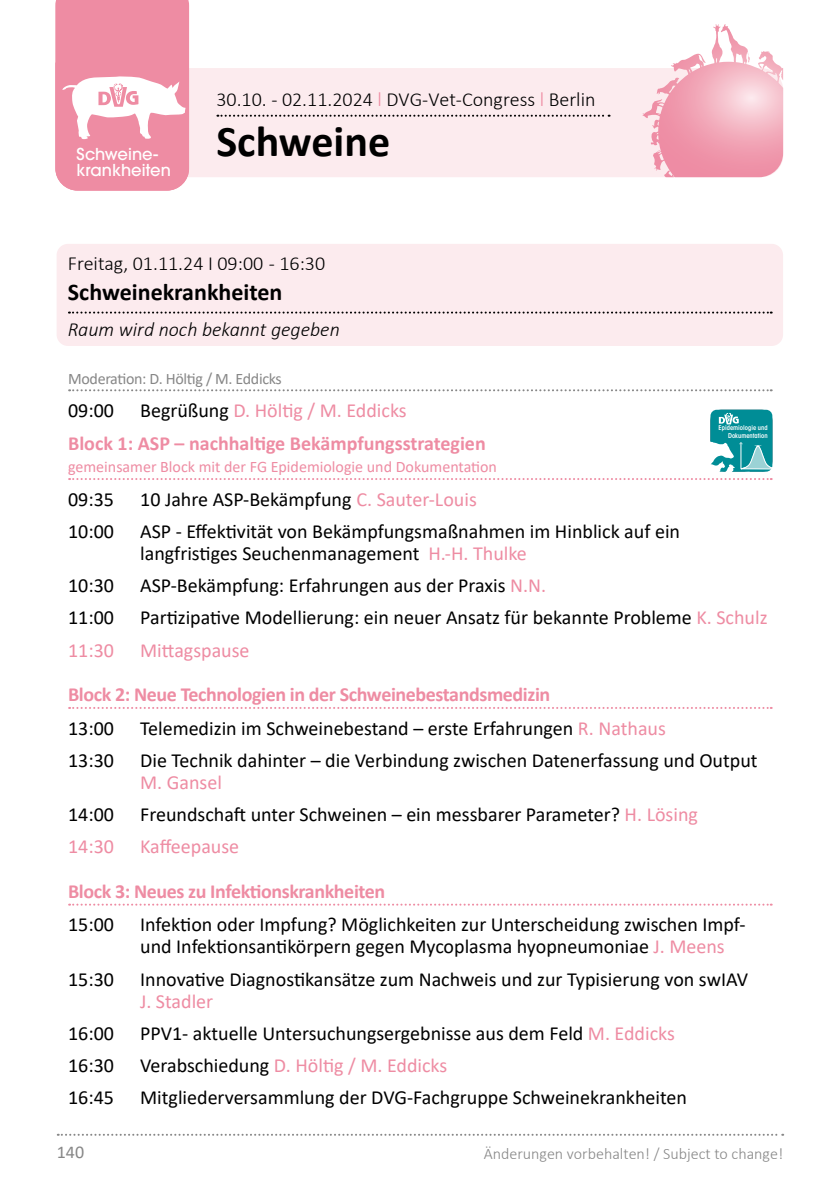
<style>
.page{position:relative;width:840px;height:1191px;background:#fff}
.page>*{position:absolute;margin:0;border:0;box-sizing:border-box;transform-origin:0 0}
.t1{font:700 44px "Calibri";color:#000}
.t2{font:700 24px "Calibri";color:#000}
.t3{font:20px/22px "Calibri";color:#000}
.t4{font:700 20px "Calibri";letter-spacing:-.02em;color:#ee8ca3}
.t5{font:20px "Calibri";color:#ee8ca3}
.t6{font:700 20px/33.4px "Calibri";color:#ee8ca3;text-align:center}
.t7{font:300 20px "Calibri";color:#000}
.t8{font:italic 300 20px "Calibri";color:#000}
.t9{font:18px "Calibri";color:#878787}
.t10{font:500 16.4px "ITC Avant Garde Std";color:#fff}
.t11{font:16px "Calibri";color:#ee8ca3}
.t12{font:300 16px "Calibri";color:#878787}
.t13{font:16px "Calibri";letter-spacing:-.02em;color:#878787}
.t14{font:600 condensed 6.6px/7.4px "ITC Avant Garde Std";color:#fff;text-align:right}
.s1{color:#ee8ca3}
.s2{font-weight:400;color:#000}
.s3{font-weight:400}
.s4{color:#000}
</style>
<div class="page">
<svg style="left:58px;top:1133px;width:724px;height:2px"></svg>
<div style="left:57px;top:244px;width:725px;height:102px;background:#fcebee;border-radius:11px"></div>
<svg style="left:69px;top:311px;width:702px;height:2px"></svg>
<svg style="left:69px;top:389px;width:702px;height:2px"></svg>
<svg style="left:69px;top:478px;width:702px;height:2px"></svg>
<svg style="left:69px;top:707px;width:702px;height:2px"></svg>
<svg style="left:69px;top:903px;width:702px;height:2px"></svg>
<svg style="left:57px;top:68px;width:725px;height:109px;background:#fae0e5"></svg>
<svg style="left:642px;top:24px;width:74px;height:105px"></svg>
<svg style="left:217px;top:115px;width:392px;height:2px"></svg>
<svg style="left:55px;top:0;width:134px;height:191px;background:#f09eb1"></svg>
<div style="left:710px;top:410px;width:61px;height:61px;background:#008d96;border-radius:6px"></div>
<svg style="left:718px;top:413px;width:20px;height:11px"></svg>
<svg style="left:710px;top:437px;width:61px;height:35px"></svg>
<p class="t10" style="left:76px;top:143px;width:83px">Schweine-</p>
<p class="t10" style="left:76px;top:160px;width:96px">krankheiten</p>
<p class="t7" style="left:216px;top:87px;width:380px">30.10. - 02.11.2024 <span class="s1">l</span> DVG-Vet-Congress <span class="s1">l</span> Berlin</p>
<h1 class="t1" style="left:216px;top:110px;width:175px">Schweine</h1>
<p class="t7" style="left:68px;top:251px;width:258px">Freitag, 01.11.24 I 09:00 - 16:30</p>
<p class="t2" style="left:68px;top:275px;width:216px">Schweinekrankheiten</p>
<p class="t8" style="left:68px;top:317px;width:273px">Raum wird noch bekannt gegeben</p>
<p class="t13" style="left:68px;top:367px;width:215px">Moderation: D. Höltig / M. Eddicks</p>
<p class="t3" style="left:68px;top:399px;width:47px">09:00</p>
<p class="t6" style="left:68px;top:393px;width:419px"><span class="s2">Begrüßung</span> <span class="s3">D. Höltig / M. Eddicks<br></span>Block 1: ASP – nachhaltige Bekämpfungsstrategien</p>
<p class="t11" style="left:68px;top:456px;width:430px">gemeinsamer Block mit der FG Epidemiologie und Dokumentation</p>
<p class="t3" style="left:68px;top:487px;width:47px">09:35</p>
<p class="t3" style="left:140px;top:487px;width:338px">10 Jahre ASP-Bekämpfung <span class="s1">C. Sauter-Louis</span></p>
<p class="t3" style="left:68px;top:520px;width:47px">10:00</p>
<p class="t3" style="left:140px;top:520px;width:541px">ASP - Effektivität von Bekämpfungsmaßnahmen im Hinblick auf ein langfristiges Seuchenmanagement <span class="s1">H.-H. Thulke</span></p>
<p class="t3" style="left:68px;top:574px;width:47px">10:30</p>
<p class="t3" style="left:140px;top:574px;width:407px">ASP-Bekämpfung: Erfahrungen aus der Praxis <span class="s1">N.N.</span></p>
<p class="t3" style="left:68px;top:606px;width:47px">11:00</p>
<p class="t3" style="left:140px;top:606px;width:628px">Partizipative Modellierung: ein neuer Ansatz für bekannte Probleme <span class="s1">K. Schulz</span></p>
<p class="t5" style="left:68px;top:636px;width:47px">11:30</p>
<p class="t5" style="left:140px;top:636px;width:111px">Mittagspause</p>
<p class="t4" style="left:68px;top:680px;width:483px">Block 2: Neue Technologien in der Schweinebestandsmedizin</p>
<p class="t3" style="left:68px;top:716px;width:47px">13:00</p>
<p class="t3" style="left:140px;top:716px;width:527px">Telemedizin im Schweinebestand – erste Erfahrungen <span class="s1">R. Nathaus</span></p>
<p class="t3" style="left:68px;top:748px;width:47px">13:30</p>
<p class="t3" style="left:140px;top:748px;width:618px">Die Technik dahinter – die Verbindung zwischen Datenerfassung und Output</p>
<p class="t5" style="left:140px;top:768px;width:83px">M. Gansel</p>
<p class="t3" style="left:68px;top:803px;width:47px">14:00</p>
<p class="t3" style="left:140px;top:803px;width:559px">Freundschaft unter Schweinen – ein messbarer Parameter? <span class="s1">H. Lösing</span></p>
<p class="t5" style="left:68px;top:832px;width:47px">14:30</p>
<p class="t5" style="left:140px;top:832px;width:100px">Kaffeepause</p>
<p class="t4" style="left:68px;top:877px;width:318px">Block 3: Neues zu Infektionskrankheiten</p>
<p class="t3" style="left:68px;top:913px;width:47px">15:00</p>
<p class="t3" style="left:140px;top:913px;width:606px">Infektion oder Impfung? Möglichkeiten zur Unterscheidung zwischen Impf&shy;und Infektionsantikörpern gegen Mycoplasma hyopneumoniae <span class="s1">J. Meens</span></p>
<p class="t3" style="left:68px;top:967px;width:47px">15:30</p>
<p class="t3" style="left:140px;top:967px;width:609px">Innovative Diagnostikansätze zum Nachweis und zur Typisierung von swIAV</p>
<p class="t5" style="left:140px;top:987px;width:75px">J. Stadler</p>
<p class="t3" style="left:68px;top:1021px;width:47px">16:00</p>
<p class="t3" style="left:140px;top:1021px;width:536px">PPV1- aktuelle Untersuchungsergebnisse aus dem Feld <span class="s1">M. Eddicks</span></p>
<p class="t3" style="left:68px;top:1053px;width:47px">16:30</p>
<p class="t5" style="left:140px;top:1051px;width:308px"><span class="s4">Verabschiedung</span> D. Höltig / M. Eddicks</p>
<p class="t3" style="left:68px;top:1086px;width:47px">16:45</p>
<p class="t3" style="left:140px;top:1086px;width:548px">Mitgliederversammlung der DVG-Fachgruppe Schweinekrankheiten</p>
<p class="t14" style="left:718px;top:424px;width:51px">Epidemiologie und<br>Dokumentation</p>
<p class="t9" style="left:57px;top:1139px;width:29px">140</p>
<p class="t12" style="left:483px;top:1143px;width:301px">Änderungen vorbehalten! / Subject to change!</p>
</div>
